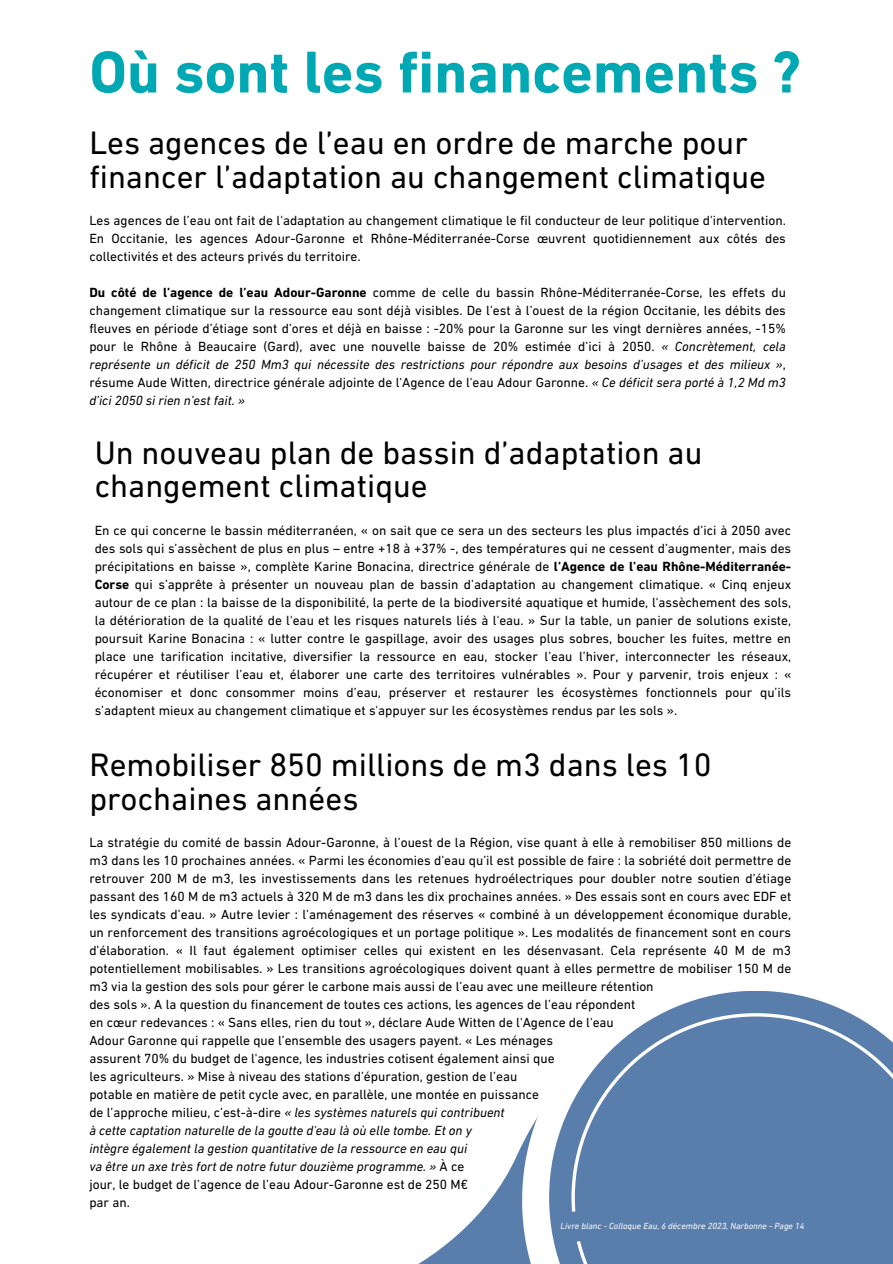
<style>
.page{position:relative;width:893px;height:1264px;background:#fff}
.page>*{position:absolute;margin:0;border:0;box-sizing:border-box;transform-origin:0 0}
.t1{font:700 60px "DIN Next LT Pro";color:#00a8b4}
.t2{font:33px/33.8px "DIN Next LT Pro";color:#000}
.t3{font:13.5px/18px "DIN Next LT Pro";color:#000;text-align:justify}
.t4{font:italic 9px "DIN Next LT Pro";color:#fff}
.s1{font-weight:700}
.s2{font-style:italic}
</style>
<div class="page">
<svg style="left:420px;top:1145px;width:102px;height:118px"></svg>
<svg style="left:522px;top:1117px;width:16px;height:146px"></svg>
<svg style="left:549px;top:991px;width:300px;height:272px"></svg>
<svg style="left:571px;top:1013px;width:321px;height:250px;background:#6586b1"></svg>
<div style="left:560px;top:1211px;width:30px;height:30px;background:#5a7eac;border-radius:50%"></div>
<h1 class="t1" style="left:89px;top:47px;width:713px">Où sont les financements ?</h1>
<h2 class="t2" style="left:89px;top:129px;width:678px">Les agences de l’eau en ordre de marche pour financer l’adaptation au changement climatique</h2>
<p class="t3" style="left:89px;top:213px;width:698px">Les agences de l’eau ont fait de l'adaptation au changement climatique le fil conducteur de leur politique d'intervention.<br>En Occitanie, les agences Adour-Garonne et Rhône-Méditerranée-Corse œuvrent quotidiennement aux côtés des collectivités et des acteurs privés du territoire.</p>
<p class="t3" style="left:89px;top:285px;width:698px"><span class="s1">Du côté de l’agence de l’eau Adour-Garonne</span> comme de celle du bassin Rhône-Méditerranée-Corse, les effets du changement climatique sur la ressource eau sont déjà visibles. De l’est à l’ouest de la région Occitanie, les débits des fleuves en période d’étiage sont d’ores et déjà en baisse : -20% pour la Garonne sur les vingt dernières années, -15% pour le Rhône à Beaucaire (Gard), avec une nouvelle baisse de 20% estimée d’ici à 2050. <span class="s2">« Concrètement, cela représente un déficit de 250 Mm3 qui nécessite des restrictions pour répondre aux besoins d’usages et des milieux »</span>, résume Aude Witten, directrice générale adjointe de l'Agence de l'eau Adour Garonne. <span class="s2">« Ce déficit sera porté à 1,2 Md m3 d’ici 2050 si rien n’est fait. »</span></p>
<h2 class="t2" style="left:95px;top:438px;width:609px">Un nouveau plan de bassin d’adaptation au changement climatique</h2>
<p class="t3" style="left:95px;top:522px;width:698px">En ce qui concerne le bassin méditerranéen, « on sait que ce sera un des secteurs les plus impactés d’ici à 2050 avec des sols qui s’assèchent de plus en plus – entre +18 à +37% -, des températures qui ne cessent d’augmenter, mais des précipitations en baisse », complète Karine Bonacina, directrice générale de <span class="s1">l’Agence de l’eau Rhône-Méditerranée-Corse</span> qui s’apprête à présenter un nouveau plan de bassin d’adaptation au changement climatique. « Cinq enjeux autour de ce plan : la baisse de la disponibilité, la perte de la biodiversité aquatique et humide, l'assèchement des sols, la détérioration de la qualité de l'eau et les risques naturels liés à l'eau. » Sur la table, un panier de solutions existe, poursuit Karine Bonacina : « lutter contre le gaspillage, avoir des usages plus sobres, boucher les fuites, mettre en place une tarification incitative, diversifier la ressource en eau, stocker l’eau l’hiver, interconnecter les réseaux, récupérer et réutiliser l’eau et, élaborer une carte des territoires vulnérables ». Pour y parvenir, trois enjeux : « économiser et donc consommer moins d’eau, préserver et restaurer les écosystèmes fonctionnels pour qu’ils s’adaptent mieux au changement climatique et s'appuyer sur les écosystèmes rendus par les sols ».</p>
<h2 class="t2" style="left:89px;top:750px;width:624px">Remobiliser 850 millions de m3 dans les 10 prochaines années</h2>
<p class="t3" style="left:89px;top:834px;width:703px;text-align:left">La stratégie du comité de bassin Adour-Garonne, à l’ouest de la Région, vise quant à elle à remobiliser 850 millions de m3 dans les 10 prochaines années. « Parmi les économies d’eau qu’il est possible de faire : la sobriété doit permettre de retrouver 200 M de m3, les investissements dans les retenues hydroélectriques pour doubler notre soutien d’étiage passant des 160 M de m3 actuels à 320 M de m3 dans les dix prochaines années. » Des essais sont en cours avec EDF et les syndicats d’eau. » Autre levier : l’aménagement des réserves « combiné à un développement économique durable, un renforcement des transitions agroécologiques et un portage politique ». Les modalités de financement sont en cours d’élaboration. « Il faut également optimiser celles qui existent en les désenvasant. Cela représente 40 M de m3 potentiellement mobilisables. » Les transitions agroécologiques doivent quant à elles permettre de mobiliser 150 M de m3 via la gestion des sols pour gérer le carbone mais aussi de l’eau avec une meilleure rétention<br>des sols ». A la question du financement de toutes ces actions, les agences de l’eau répondent<br>en cœur redevances : « Sans elles, rien du tout », déclare Aude Witten de l'Agence de l'eau<br>Adour Garonne qui rappelle que l’ensemble des usagers payent. « Les ménages<br>assurent 70% du budget de l'agence, les industries cotisent également ainsi que<br>les agriculteurs. » Mise à niveau des stations d’épuration, gestion de l’eau<br>potable en matière de petit cycle avec, en parallèle, une montée en puissance<br>de l’approche milieu, c’est-à-dire <span class="s2">« les systèmes naturels qui contribuent<br>à cette captation naturelle de la goutte d'eau là où elle tombe. Et on y<br>intègre également la gestion quantitative de la ressource en eau qui<br>va être un axe très fort de notre futur douzième programme. »</span> À ce<br>jour, le budget de l’agence de l’eau Adour-Garonne est de 250 M€<br>par an.</p>
<p class="t4" style="left:560px;top:1222px;width:245px">Livre blanc - Colloque Eau, 6 décembre 2023, Narbonne - Page 14</p>
</div>
